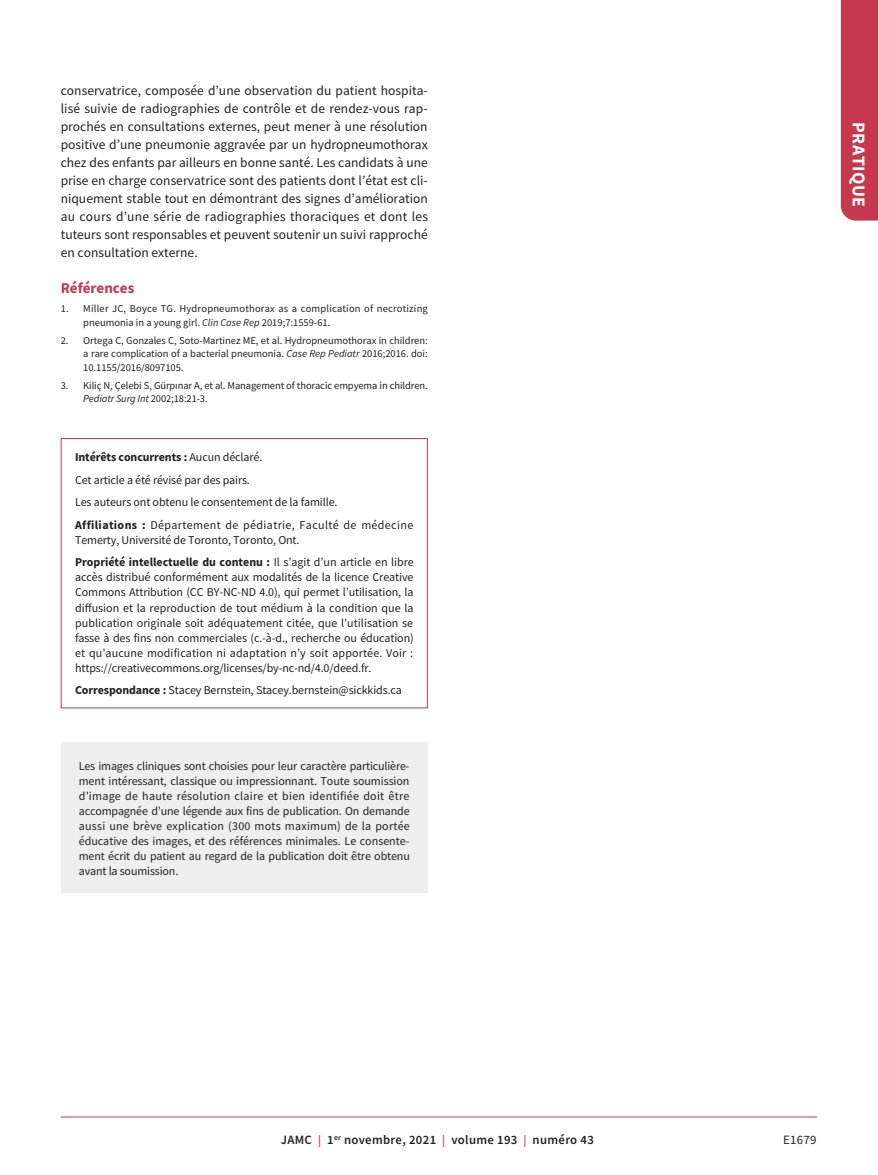
<style>
.page{position:relative;width:878px;height:1175px;background:#fff}
.page>*{position:absolute;margin:0;border:0;box-sizing:border-box;transform-origin:0 0}
.t1{font:700 18px "Source Sans Pro";letter-spacing:.025em;color:#fff}
.t2{font:700 15px "Source Sans Pro";color:#c5384e}
.t3{font:13.5px/18px "Source Sans Pro";color:#231f20;text-align:justify}
.t4{font:600 12.75px "Source Sans Pro";letter-spacing:.025em;color:#231f20}
.t5{font:12.75px "Source Sans Pro";letter-spacing:.025em;color:#231f20}
.t6{font:12px/15px "Source Sans Pro";letter-spacing:-.01em;color:#231f20;text-align:justify}
.t7{font:10.5px/13.5px "Source Sans Pro";letter-spacing:-.005em;color:#231f20;text-align:justify}
.t8{font:10.5px/13.5px "Source Sans Pro";letter-spacing:.02em;color:#231f20}
.s1{font-style:italic}
.s2{font-weight:700}
.s3{font-size:12px;color:#c5384e}
</style>
<div class="page">
<div style="left:840px;top:0;width:38px;height:220px;background:#c5384e"></div>
<hr style="left:61px;top:1116px;width:756px;height:1px;background:#c5384e">
<div style="left:61px;top:742px;width:367px;height:150px;background:#eeeeef"></div>
<div style="left:61px;top:438px;width:367px;height:270px;border:1px solid #c5384e"></div>
<p class="t3" style="left:61px;top:81px;width:369px">conservatrice, composée d’une observation du patient hospita&shy;lisé suivie de radiographies de contrôle et de rendez-vous rap&shy;prochés en consultations externes, peut mener à une résolution positive d’une pneumonie aggravée par un hydropneumothorax chez des enfants par ailleurs en bonne santé. Les candidats à une prise en charge conservatrice sont des patients dont l’état est cli&shy;niquement stable tout en démontrant des signes d’amélioration au cours d’une série de radiographies thoraciques et dont les tuteurs sont responsables et peuvent soutenir un suivi rapproché en consultation externe.</p>
<p class="t2" style="left:61px;top:277px;width:75px">Références</p>
<p class="t8" style="left:83px;top:302px;width:346px;text-indent:-23px">1. Miller JC, Boyce TG. Hydropneumothorax as a complication of necrotizing pneumonia in a young girl. <span class="s1">Clin Case Rep</span> 2019;7:1559-61.</p>
<p class="t7" style="left:83px;top:333px;width:346px;text-indent:-23px">2. Ortega C, Gonzales C, Soto-Martinez ME, et al. Hydropneumothorax in children: a rare complication of a bacterial pneumonia. <span class="s1">Case Rep Pediatr</span> 2016;2016. doi:<br>10.1155/2016/8097105.</p>
<p class="t7" style="left:83px;top:378px;width:346px;text-indent:-23px">3. Kiliç N, Çelebi S, Gürpınar A, et al. Management of thoracic empyema in children.<br><span class="s1">Pediatr Surg Int</span> 2002;18:21-3.</p>
<p class="t6" style="left:75px;top:446px;width:340px;line-height:22.5px;text-align:left"><span class="s2">Intérêts concurrents :</span> Aucun déclaré.<br>Cet article a été révisé par des pairs.<br>Les auteurs ont obtenu le consentement de la famille.<br><span class="s2">Affiliations :</span> Département de pédiatrie, Faculté de médecine</p>
<p class="t6" style="left:75px;top:528px;width:340px;line-height:22.5px">Temerty, Université de Toronto, Toronto, Ont.<br><span class="s2">Propriété intellectuelle du contenu :</span> Il s’agit d’un article en libre</p>
<p class="t6" style="left:75px;top:570px;width:340px">accès distribué conformément aux modalités de la licence Creative Commons Attribution (CC BY-NC-ND 4.0), qui permet l’utilisation, la diffusion et la reproduction de tout médium à la condition que la publication originale soit adéquatement citée, que l’utilisation se fasse à des fins non commerciales (c.-à-d., recherche ou éducation) et qu’aucune modification ni adaptation n’y soit apportée. Voir : https://creativecommons.org/licenses/by-nc-nd/4.0/deed.fr.</p>
<p class="t6" style="left:75px;top:682px;width:328px"><span class="s2">Correspondance :</span> Stacey Bernstein, Stacey.bernstein@sickkids.ca</p>
<p class="t6" style="left:79px;top:758px;width:332px">Les images cliniques sont choisies pour leur caractère particulière&shy;ment intéressant, classique ou impressionnant. Toute soumission d’image de haute résolution claire et bien identifiée doit être accompagnée d’une légende aux fins de publication. On demande aussi une brève explication (300 mots maximum) de la portée éducative des images, et des références minimales. Le consente&shy;ment écrit du patient au regard de la publication doit être obtenu avant la soumission.</p>
<h1 class="t1" style="left:871px;top:122px;width:86px;rotate:90deg">PRATIQUE</h1>
<p class="t4" style="left:281px;top:1131px;width:314px">JAMC <span class="s3">|</span> 1<sup>er</sup> novembre, 2021 <span class="s3">|</span> volume 193 <span class="s3">|</span> numéro 43</p>
<p class="t5" style="left:783px;top:1132px;width:35px">E1679</p>
</div>
